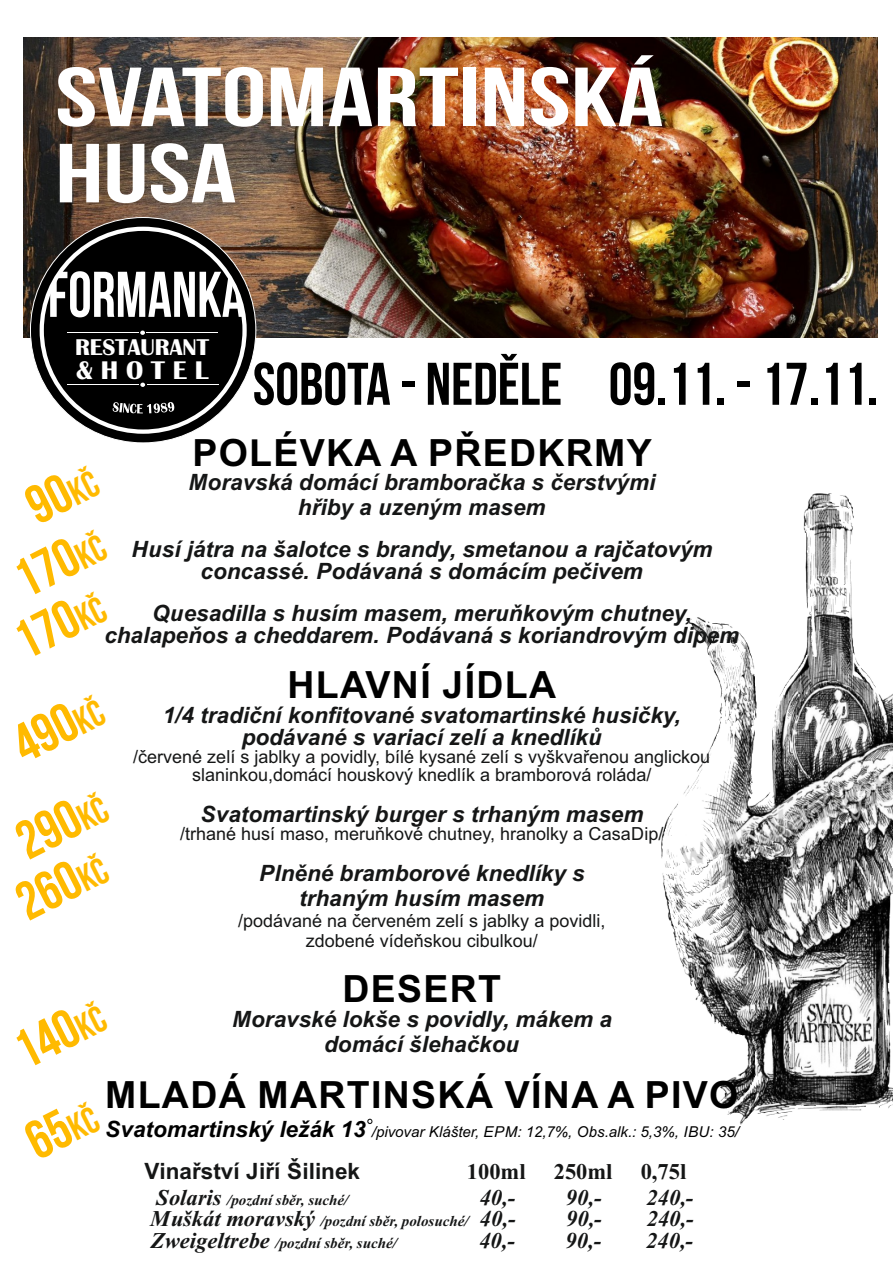
<style>
.page{position:relative;width:893px;height:1263px;background:#fff}
.page>*{position:absolute;margin:0;border:0;box-sizing:border-box;transform-origin:0 0}
.t1{font:83.55px/76.2px "Bebas Neue";color:#fff;scale:1.35 1}
.t2{font:64.5px "Bebas Neue";color:#fff;scale:.92 1}
.t3{font:60px "Bebas Neue";color:#000}
.t4{font:54.3px/87.8px "Bebas Neue";color:#ffba00}
.t5{font:700 37.5px "Arial";letter-spacing:.035em;color:#000}
.t6{font:700 26.4px "Britannic";color:#fff}
.t7{font:700 23.55px "Britannic";color:#fff}
.t8{font:italic 700 22.5px/21.9px "Arial";color:#151616;text-align:center}
.t9{font:italic 700 22.5px "Times New Roman";color:#151616}
.t10{font:700 22.5px "Arial";color:#151616}
.t11{font:700 22.5px "Times New Roman";color:#151616}
.t12{font:18px/17.5px "Arial";color:#151616;text-align:center}
.t13{font:italic 700 15px "Times New Roman";color:#151616}
.t14{font:italic 15px "Arial";color:#000}
.s1{font-weight:700;font-size:22.5px}
.s2{font-size:22.5px}
.s3{font-size:37.05px}
</style>
<div class="page">
<img style="left:661px;top:493px;width:232px;height:631px">
<img style="left:24px;top:37px;width:853px;height:300px">
<svg style="left:30px;top:217px;width:226px;height:226px;background:#333"></svg>
<div style="left:42px;top:229px;width:203px;height:203px;background:#000;border-radius:50%"></div>
<div style="left:40px;top:227px;width:207px;height:207px;border:4px solid #fff;border-radius:50%"></div>
<hr style="left:67px;top:384px;width:72px;height:1px;background:#fff">
<svg style="left:140px;top:383px;width:5px;height:4px"></svg>
<hr style="left:147px;top:384px;width:71px;height:1px;background:#fff">
<svg style="left:112px;top:402px;width:62px;height:11px"></svg>
<hr style="left:67px;top:332px;width:71px;height:1px;background:#fff">
<svg style="left:140px;top:331px;width:5px;height:4px"></svg>
<hr style="left:147px;top:332px;width:71px;height:1px;background:#fff">
<svg style="left:367px;top:1119px;width:6px;height:5px"></svg>
<h1 class="t1" style="left:55px;top:67px;width:452px">SVATOMARTINSKÁ<br>HUSA</h1>
<h2 class="t2" style="left:48px;top:268px;width:217px">FORMANKA</h2>
<p class="t7" style="left:75px;top:339px;width:135px">RESTAURANT</p>
<p class="t6" style="left:76px;top:361px;width:134px">&amp; H O T E L</p>
<h3 class="t3" style="left:253px;top:360px;width:627px">SOBOTA - NEDĚLE 09.11. - 17.11.</h3>
<h3 class="t5" style="left:192px;top:438px;width:461px">POLÉVKA A PŘEDKRMY</h3>
<p class="t8" style="left:189px;top:472px;width:468px;line-height:25.2px">Moravská domácí bramboračka s čerstvými hřiby a uzeným masem</p>
<p class="t8" style="left:131px;top:541px;width:583px">Husí játra na šalotce s brandy, smetanou a rajčatovým concassé. Podávaná s domácím pečivem</p>
<p class="t8" style="left:104px;top:604px;width:636px">Quesadilla s husím masem, meruňkovým chutney, chalapeňos a cheddarem. Podávaná s koriandrovým dipem</p>
<h3 class="t5" style="left:287px;top:671px;width:270px">HLAVNÍ JÍDLA</h3>
<p class="t8" style="left:163px;top:706px;width:520px">1/4 tradiční konfitované svatomartinské husičky, podávané s variací zelí a knedlíků</p>
<p class="t12" style="left:133px;top:750px;width:578px">/červené zelí s jablky a povidly, bílé kysané zelí s vyškvařenou anglickou slaninkou,domácí houskový knedlík a bramborová roláda/</p>
<p class="t8" style="left:200px;top:805px;width:445px">Svatomartinský burger s trhaným masem</p>
<p class="t12" style="left:180px;top:827px;width:485px">/trhané husí maso, meruňkové chutney, hranolky a CasaDip/</p>
<p class="t8" style="left:259px;top:863px;width:327px;line-height:25.2px">Plněné bramborové knedlíky s trhaným husím masem</p>
<p class="t12" style="left:238px;top:912px;width:369px;line-height:20.1px">/podávané na červeném zelí s jablky a povidli, zdobené vídeňskou cibulkou/</p>
<h3 class="t5" style="left:342px;top:975px;width:160px">DESERT</h3>
<p class="t8" style="left:232px;top:1008px;width:381px;line-height:25.3px">Moravské lokše s povidly, mákem a domácí šlehačkou</p>
<h3 class="t5" style="left:105px;top:1081px;width:635px">MLADÁ MARTINSKÁ VÍNA A PIVO</h3>
<p class="t14" style="left:105px;top:1126px;width:635px"><span class="s1">Svatomartinský ležák 13</span> /pivovar Klášter, EPM: 12,7%, Obs.alk.: 5,3%, IBU: 35/</p>
<p class="t10" style="left:145px;top:1163px;width:217px">Vinařství Jiří Šilinek</p>
<p class="t11" style="left:467px;top:1164px;width:60px">100ml</p>
<p class="t11" style="left:554px;top:1164px;width:60px">250ml</p>
<p class="t11" style="left:641px;top:1164px;width:47px">0,75l</p>
<p class="t13" style="left:156px;top:1194px;width:194px"><span class="s2">Solaris</span> /pozdní sběr, suché/</p>
<p class="t9" style="left:480px;top:1189px;width:37px">40,-</p>
<p class="t9" style="left:566px;top:1189px;width:37px">90,-</p>
<p class="t9" style="left:647px;top:1189px;width:48px">240,-</p>
<p class="t13" style="left:150px;top:1216px;width:367px"><span class="s2">Muškát moravský</span> /pozdní sběr, polosuché/ <span class="s2">40,-</span></p>
<p class="t9" style="left:566px;top:1211px;width:37px">90,-</p>
<p class="t9" style="left:647px;top:1211px;width:48px">240,-</p>
<p class="t13" style="left:151px;top:1238px;width:248px"><span class="s2">Zweigeltrebe</span> /pozdní sběr, suché/</p>
<p class="t9" style="left:479px;top:1233px;width:37px">40,-</p>
<p class="t9" style="left:566px;top:1233px;width:37px">90,-</p>
<p class="t9" style="left:646px;top:1233px;width:48px">240,-</p>
<h3 class="t4" style="left:12px;top:474px;width:74px;rotate:-27deg">90<span class="s3">KČ</span></h3>
<h3 class="t4" style="left:0;top:548px;width:95px;rotate:-27deg">170<span class="s3">KČ</span></h3>
<h3 class="t4" style="left:0;top:609px;width:95px;rotate:-27deg">170<span class="s3">KČ</span></h3>
<h3 class="t4" style="left:-38px;top:731px;width:136px;text-indent:41px;rotate:-27deg">490<span class="s3">KČ<br></span>290<span class="s3">KČ</span></h3>
<h3 class="t4" style="left:2px;top:870px;width:95px;rotate:-27deg">260<span class="s3">KČ</span></h3>
<h3 class="t4" style="left:0;top:1019px;width:95px;rotate:-27deg">140<span class="s3">KČ</span></h3>
<h3 class="t4" style="left:12px;top:1109px;width:74px;rotate:-27deg">65<span class="s3">KČ</span></h3>
</div>
